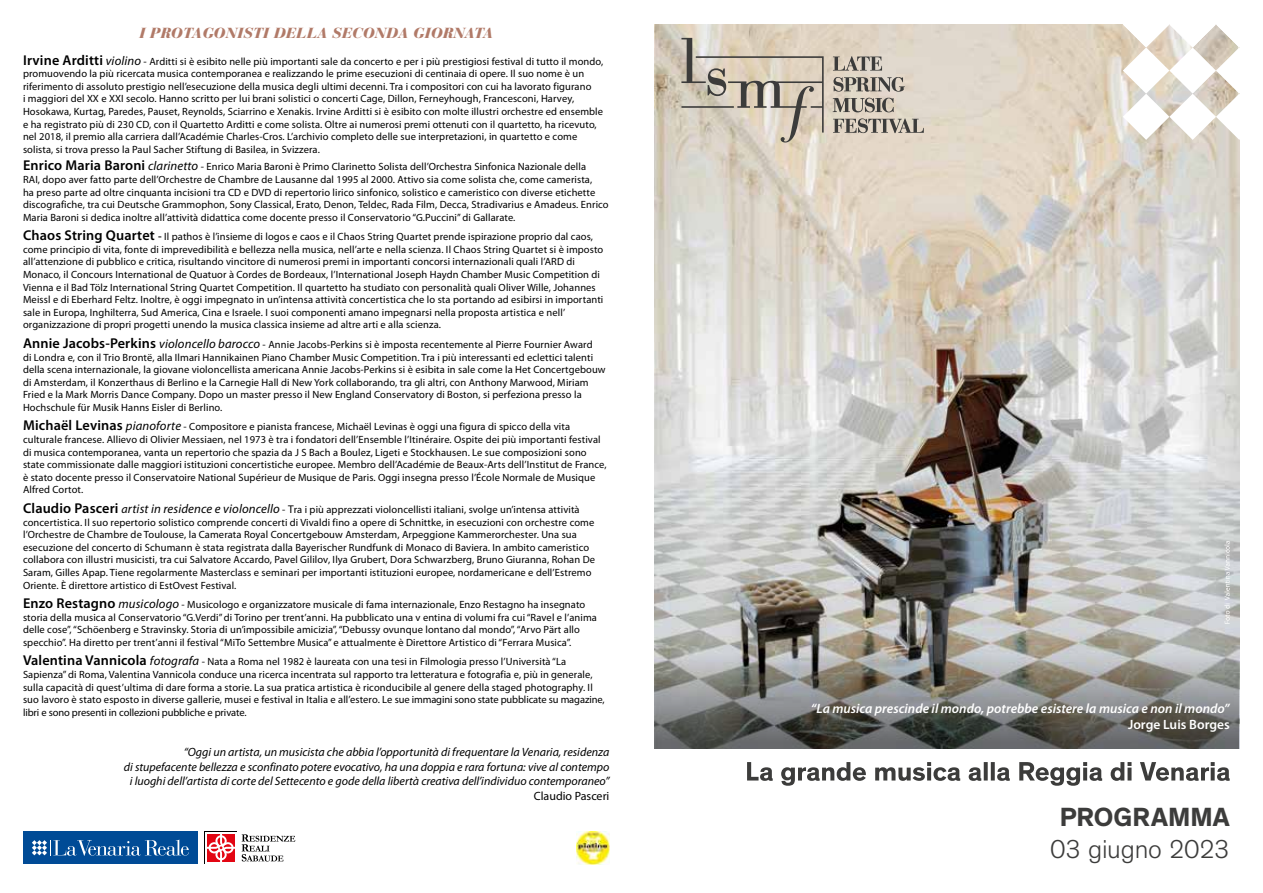
<style>
.page{position:relative;width:1263px;height:893px;background:#fff}
.page>*{position:absolute;margin:0;border:0;box-sizing:border-box;transform-origin:0 0}
.t1{font:700 26.85px "Theinhardt";color:#3c3c3b}
.t2{font:300 26.4px "Theinhardt";letter-spacing:-.015em;color:#3c3c3b}
.t3{font:italic 900 14.55px "Bauer Bodoni";color:#b17a68}
.t4{font:italic 600 13.5px "Myriad Pro";color:#fff}
.t5{font:600 13.5px "Myriad Pro";color:#fff}
.t6{font:italic 12px/14.4px "Myriad Pro";color:#000;text-align:right}
.t7{font:12px "Myriad Pro";color:#000}
.t8{font:10.5px/12.6px "Myriad Pro";letter-spacing:.01em;color:#000}
.s1{font-weight:600;font-size:14.25px}
.s2{font-style:italic;font-size:12.75px}
.s3{font-size:10.65px}
.s4{font-weight:600;font-size:11.55px}
.s5{font-style:italic;font-size:12px}
.s6{font-size:11.25px}
</style>
<div class="page">
<img style="left:654px;top:24px;width:585px;height:620px">
<svg style="left:654px;top:644px;width:585px;height:105px;background:#7c7c78"></svg>
<svg style="left:1123px;top:24px;width:117px;height:116px"></svg>
<svg style="left:833px;top:118px;width:91px;height:15px"></svg>
<svg style="left:681px;top:38px;width:143px;height:104px;background:#c7beaf"></svg>
<svg style="left:833px;top:56px;width:49px;height:15px"></svg>
<svg style="left:833px;top:77px;width:72px;height:35px;background:#aba399"></svg>
<svg style="left:747px;top:762px;width:483px;height:24px"></svg>
<svg style="left:1224px;top:541px;width:6px;height:83px"></svg>
<div style="left:23px;top:831px;width:175px;height:33px;background:#004b96"></div>
<svg style="left:32px;top:839px;width:157px;height:17px"></svg>
<svg style="left:205px;top:831px;width:32px;height:1px"></svg>
<svg style="left:207px;top:834px;width:28px;height:28px"></svg>
<svg style="left:242px;top:834px;width:53px;height:27px"></svg>
<img style="left:576px;top:831px;width:33px;height:33px">
<h3 class="t3" style="left:139px;top:24px;width:356px">I PROTAGONISTI DELLA SECONDA GIORNATA</h3>
<p class="t8" style="left:23px;top:55px;width:582px"><span class="s1">Irvine Arditti</span> <span class="s2">violino</span> <span class="s3">-</span> Arditti si è esibito nelle più importanti sale da concerto e per i più prestigiosi festival di tutto il mondo, promuovendo la più ricercata musica contemporanea e realizzando le prime esecuzioni di centinaia di opere. Il suo nome è un riferimento di assoluto prestigio nell’esecuzione della musica degli ultimi decenni. Tra i compositori con cui ha lavorato figurano<br>i maggiori del XX e XXI secolo. Hanno scritto per lui brani solistici o concerti Cage, Dillon, Ferneyhough, Francesconi, Harvey, Hosokawa, Kurtag, Paredes, Pauset, Reynolds, Sciarrino e Xenakis. Irvine Arditti si è esibito con molte illustri orchestre ed ensemble e ha registrato più di 230 CD, con il Quartetto Arditti e come solista. Oltre ai numerosi premi ottenuti con il quartetto, ha ricevuto, nel 2018, il premio alla carriera dall’Académie Charles-Cros. L’archivio completo delle sue interpretazioni, in quartetto e come solista, si trova presso la Paul Sacher Stiftung di Basilea, in Svizzera.</p>
<p class="t8" style="left:23px;top:161px;width:587px"><span class="s1">Enrico Maria Baroni</span> <span class="s2">clarinetto</span> <span class="s3">-</span> Enrico Maria Baroni è Primo Clarinetto Solista dell’Orchestra Sinfonica Nazionale della<br>RAI, dopo aver fatto parte dell’Orchestre de Chambre de Lausanne dal 1995 al 2000. Attivo sia come solista che, come camerista,<br>ha preso parte ad oltre cinquanta incisioni tra CD e DVD di repertorio lirico sinfonico, solistico e cameristico con diverse etichette discografiche, tra cui Deutsche Grammophon, Sony Classical, Erato, Denon, Teldec, Rada Film, Decca, Stradivarius e Amadeus. Enrico Maria Baroni si dedica inoltre all’attività didattica come docente presso il Conservatorio “G.Puccini” di Gallarate.</p>
<p class="t8" style="left:23px;top:231px;width:582px"><span class="s1">Chaos String Quartet</span> <span class="s4">-</span> Il pathos è l’insieme di logos e caos e il Chaos String Quartet prende ispirazione proprio dal caos, come principio di vita, fonte di imprevedibilità e bellezza nella musica, nell’arte e nella scienza. Il Chaos String Quartet si è imposto all’attenzione di pubblico e critica, risultando vincitore di numerosi premi in importanti concorsi internazionali quali l’ARD di Monaco, il Concours International de Quatuor à Cordes de Bordeaux, l’International Joseph Haydn Chamber Music Competition di Vienna e il Bad Tölz International String Quartet Competition. Il quartetto ha studiato con personalità quali Oliver Wille, Johannes Meissl e di Eberhard Feltz. Inoltre, è oggi impegnato in un’intensa attività concertistica che lo sta portando ad esibirsi in importanti sale in Europa, Inghilterra, Sud America, Cina e Israele. I suoi componenti amano impegnarsi nella proposta artistica e nell’ organizzazione di propri progetti unendo la musica classica insieme ad altre arti e alla scienza.</p>
<p class="t8" style="left:23px;top:338px;width:584px"><span class="s1">Annie Jacobs-Perkins</span> <span class="s2">violoncello barocco</span> <span class="s3">-</span> Annie Jacobs-Perkins si è imposta recentemente al Pierre Fournier Award<br>di Londra e, con il Trio Brontë, alla Ilmari Hannikainen Piano Chamber Music Competition. Tra i più interessanti ed eclettici talenti della scena internazionale, la giovane violoncellista americana Annie Jacobs-Perkins si è esibita in sale come la Het Concertgebouw di Amsterdam, il Konzerthaus di Berlino e la Carnegie Hall di New York collaborando, tra gli altri, con Anthony Marwood, Miriam Fried e la Mark Morris Dance Company. Dopo un master presso il New England Conservatory di Boston, si perfeziona presso la Hochschule für Musik Hanns Eisler di Berlino.</p>
<p class="t8" style="left:23px;top:421px;width:585px"><span class="s1">Michaël Levinas</span> <span class="s2">pianoforte</span> <span class="s3">-</span> Compositore e pianista francese, Michaël Levinas è oggi una figura di spicco della vita culturale francese. Allievo di Olivier Messiaen, nel 1973 è tra i fondatori dell’Ensemble l’Itinéraire. Ospite dei più importanti festival di musica contemporanea, vanta un repertorio che spazia da J S Bach a Boulez, Ligeti e Stockhausen. Le sue composizioni sono state commissionate dalle maggiori istituzioni concertistiche europee. Membro dell’Académie de Beaux-Arts dell’Institut de France, è stato docente presso il Conservatoire National Supérieur de Musique de Paris. Oggi insegna presso l’École Normale de Musique Alfred Cortot.</p>
<p class="t8" style="left:23px;top:503px;width:573px"><span class="s1">Claudio Pasceri</span> <span class="s5">a</span><span class="s2">rtist in residence e violoncello</span> <span class="s3">-</span> <span class="s6">T</span>ra i più apprezzati violoncellisti italiani, svolge un’intensa attività concertistica. Il suo repertorio solistico comprende concerti di Vivaldi fino a opere di Schnittke, in esecuzioni con orchestre come l’Orchestre de Chambre de Toulouse, la Camerata Royal Concertgebouw Amsterdam, Arpeggione Kammerorchester. Una sua esecuzione del concerto di Schumann è stata registrata dalla Bayerischer Rundfunk di Monaco di Baviera. In ambito cameristico collabora con illustri musicisti, tra cui Salvatore Accardo, Pavel Gililov, Ilya Grubert, Dora Schwarzberg, Bruno Giuranna, Rohan De Saram, Gilles Apap. Tiene regolarmente Masterclass e seminari per importanti istituzioni europee, nordamericane e dell’Estremo Oriente. È direttore artistico di EstOvest Festival.</p>
<p class="t8" style="left:23px;top:598px;width:575px"><span class="s1">Enzo Restagno</span> <span class="s2">musicologo</span> <span class="s3">-</span> Musicologo e organizzatore musicale di fama internazionale, Enzo Restagno ha insegnato storia della musica al Conservatorio “G.Verdi” di Torino per trent’anni. Ha pubblicato una v entina di volumi fra cui “Ravel e l’anima delle cose”, “Schöenberg e Stravinsky. Storia di un’impossibile amicizia”, “Debussy ovunque lontano dal mondo”, “Arvo Pärt allo specchio”. Ha diretto per trent’anni il festival “MiTo Settembre Musica” e attualmente è Direttore Artistico di “Ferrara Musica”.</p>
<p class="t8" style="left:23px;top:656px;width:583px"><span class="s1">Valentina Vannicola</span> <span class="s2">fotografa</span> <span class="s3">-</span> Nata a Roma nel 1982 è laureata con una tesi in Filmologia presso l’Università “La Sapienza” di Roma, Valentina Vannicola conduce una ricerca incentrata sul rapporto tra letteratura e fotografia e, più in generale, sulla capacità di quest’ultima di dare forma a storie. La sua pratica artistica è riconducibile al genere della staged photography. Il suo lavoro è stato esposto in diverse gallerie, musei e festival in Italia e all’estero. Le sue immagini sono state pubblicate su magazine, libri e sono presenti in collezioni pubbliche e private.</p>
<p class="t6" style="left:124px;top:745px;width:487px">“Oggi un artista, un musicista che abbia l’opportunità di frequentare la Venaria, residenza<br>di stupefacente bellezza e sconfinato potere evocativo, ha una doppia e rara fortuna: vive al contempo i luoghi dell’artista di corte del Settecento e gode della libertà creativa dell’individuo contemporaneo”</p>
<p class="t7" style="left:534px;top:789px;width:77px">Claudio Pasceri</p>
<p class="t4" style="left:811px;top:701px;width:420px">“La musica prescinde il mondo, potrebbe esistere la musica e non il mondo”</p>
<p class="t5" style="left:1128px;top:717px;width:103px">Jorge Luis Borges</p>
<h1 class="t1" style="left:1060px;top:800px;width:171px">PROGRAMMA</h1>
<h2 class="t2" style="left:1050px;top:834px;width:181px">03 giugno 2023</h2>
</div>
